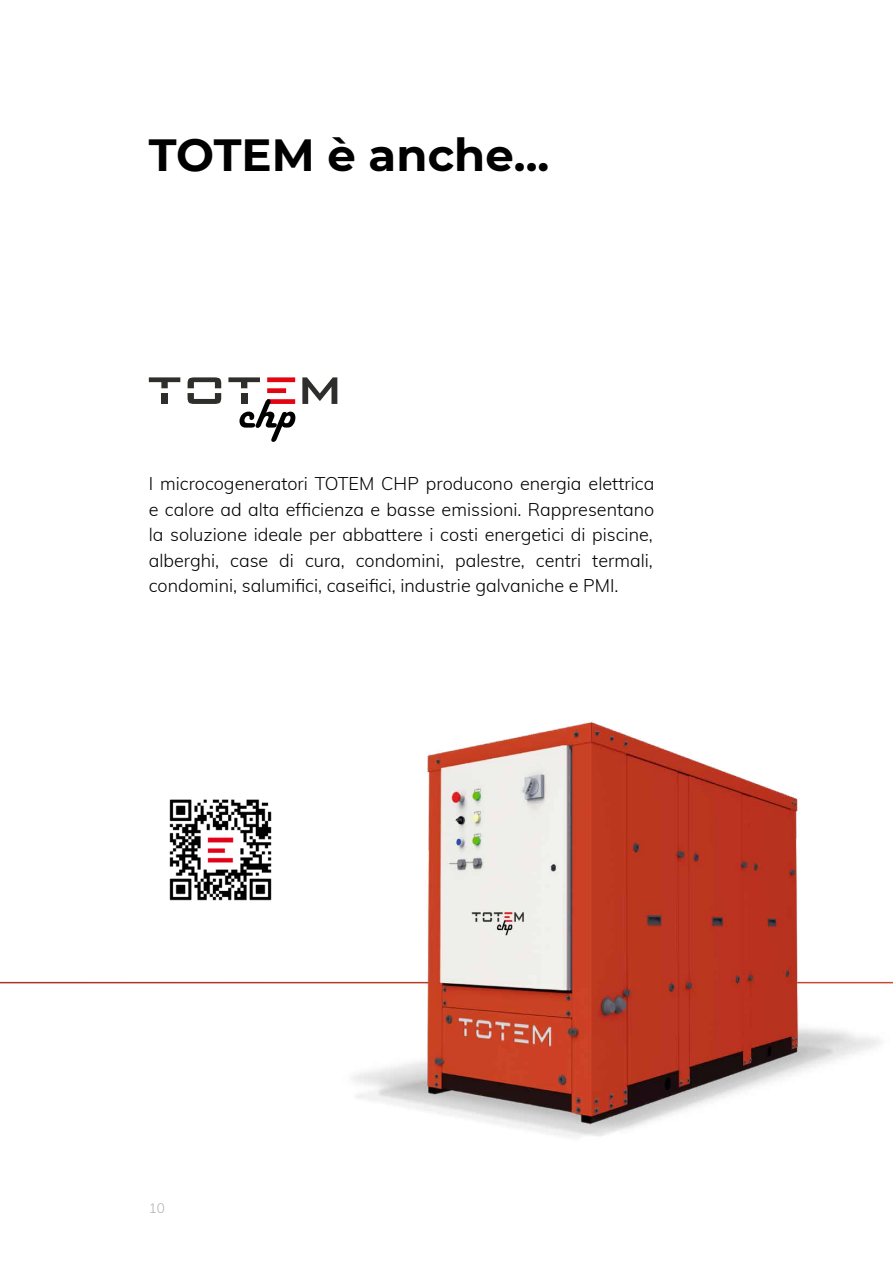
<style>
.page{position:relative;width:893px;height:1263px;background:#fff}
.page>*{position:absolute;margin:0;border:0;box-sizing:border-box;transform-origin:0 0}
.t1{font:700 45px "Montserrat";color:#000}
.t2{font:300 18px/25.5px "Muli";color:#000;text-align:justify}
.t3{font:300 13.5px "Muli";color:#b3b2b2}
</style>
<div class="page">
<svg style="left:0;top:983px;width:893px;height:1px"></svg>
<img style="left:343px;top:721px;width:547px;height:416px">
<svg style="left:188px;top:377px;width:33px;height:27px"></svg>
<svg style="left:302px;top:377px;width:35px;height:27px"></svg>
<svg style="left:149px;top:377px;width:31px;height:11px"></svg>
<div style="left:161px;top:393px;width:7px;height:11px;background:#2e2e2b"></div>
<svg style="left:228px;top:377px;width:67px;height:65px"></svg>
<img style="left:169px;top:799px;width:103px;height:102px">
<h1 class="t1" style="left:149px;top:123px;width:402px">TOTEM è anche...</h1>
<p class="t2" style="left:149px;top:470px;width:507px">I microcogeneratori TOTEM CHP producono energia elettrica e calore ad alta efficienza e basse emissioni. Rappresentano la soluzione ideale per abbattere i costi energetici di piscine, alberghi, case di cura, condomini, palestre, centri termali, condomini, salumifici, caseifici, industrie galvaniche e PMI.</p>
<p class="t3" style="left:149px;top:1198px;width:18px">10</p>
</div>
